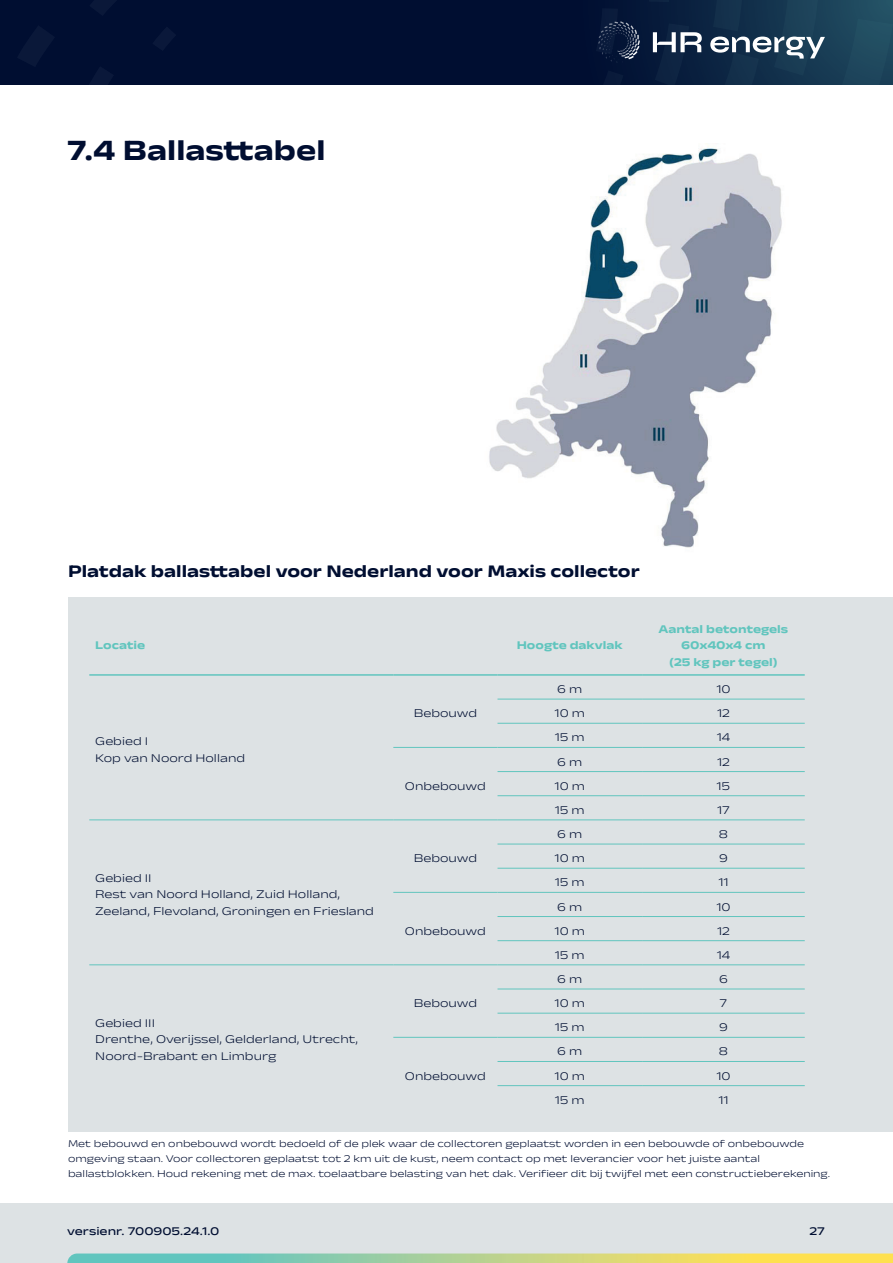
<style>
.page{position:relative;width:893px;height:1263px;background:#fff}
.page>*{position:absolute;margin:0;border:0;box-sizing:border-box;transform-origin:0 0}
.Titel_middel_-_Bold_20pt_blauw{font:700 30px "Anek Devanagari Expanded";color:#000e31}
.Titel_-_Bold_12pt_blauw{font:700 18px "Anek Devanagari Expanded";color:#000e31}
.Alinea_-_Light_8pt_blauw{font:300 12px/16.5px "Anek Devanagari Expanded";color:#000e31}
.Subtitel_-_Bold_8pt_turqoise{font:700 12px "Anek Devanagari Expanded";color:#61c5be}
.t1{font:500 12px "Anek Devanagari Expanded";color:#000e31}
.Extra_informatie_-_Light_7pt_blauw{font:300 10.5px/15px "Anek Devanagari Expanded";color:#000e31}
</style>
<div class="page">
<div style="left:0;top:1203px;width:893px;height:60px;background:#dde2e4"></div>
<svg style="left:67px;top:1253px;width:826px;height:10px"></svg>
<div style="left:0;top:0;width:893px;height:85px;background:#000e31"></div>
<svg style="left:604px;top:71px;width:19px;height:14px"></svg>
<svg style="left:647px;top:0;width:246px;height:85px"></svg>
<svg style="left:596px;top:9px;width:44px;height:54px"></svg>
<div style="left:68px;top:597px;width:825px;height:534px;background:#dde2e4"></div>
<hr style="left:497px;top:699px;width:145px;height:1px;background:#61c5be">
<hr style="left:642px;top:699px;width:163px;height:1px;background:#61c5be">
<hr style="left:497px;top:723px;width:145px;height:1px;background:#61c5be">
<hr style="left:642px;top:723px;width:163px;height:1px;background:#61c5be">
<hr style="left:393px;top:747px;width:104px;height:1px;background:#61c5be">
<hr style="left:497px;top:747px;width:145px;height:1px;background:#61c5be">
<hr style="left:642px;top:747px;width:163px;height:1px;background:#61c5be">
<hr style="left:497px;top:771px;width:145px;height:1px;background:#61c5be">
<hr style="left:642px;top:771px;width:163px;height:1px;background:#61c5be">
<hr style="left:497px;top:795px;width:145px;height:1px;background:#61c5be">
<hr style="left:642px;top:795px;width:163px;height:1px;background:#61c5be">
<hr style="left:89px;top:820px;width:304px;height:1px;background:#61c5be">
<hr style="left:393px;top:820px;width:104px;height:1px;background:#61c5be">
<hr style="left:497px;top:820px;width:145px;height:1px;background:#61c5be">
<hr style="left:642px;top:820px;width:163px;height:1px;background:#61c5be">
<hr style="left:497px;top:844px;width:145px;height:1px;background:#61c5be">
<hr style="left:642px;top:844px;width:163px;height:1px;background:#61c5be">
<hr style="left:497px;top:868px;width:145px;height:1px;background:#61c5be">
<hr style="left:642px;top:868px;width:163px;height:1px;background:#61c5be">
<hr style="left:393px;top:892px;width:104px;height:1px;background:#61c5be">
<hr style="left:497px;top:892px;width:145px;height:1px;background:#61c5be">
<hr style="left:642px;top:892px;width:163px;height:1px;background:#61c5be">
<hr style="left:497px;top:916px;width:145px;height:1px;background:#61c5be">
<hr style="left:642px;top:916px;width:163px;height:1px;background:#61c5be">
<hr style="left:497px;top:940px;width:145px;height:1px;background:#61c5be">
<hr style="left:642px;top:940px;width:163px;height:1px;background:#61c5be">
<hr style="left:89px;top:964px;width:304px;height:1px;background:#61c5be">
<hr style="left:393px;top:964px;width:104px;height:1px;background:#61c5be">
<hr style="left:497px;top:964px;width:145px;height:1px;background:#61c5be">
<hr style="left:642px;top:964px;width:163px;height:1px;background:#61c5be">
<hr style="left:497px;top:989px;width:145px;height:1px;background:#61c5be">
<hr style="left:642px;top:989px;width:163px;height:1px;background:#61c5be">
<hr style="left:497px;top:1013px;width:145px;height:1px;background:#61c5be">
<hr style="left:642px;top:1013px;width:163px;height:1px;background:#61c5be">
<hr style="left:393px;top:1037px;width:104px;height:1px;background:#61c5be">
<hr style="left:497px;top:1037px;width:145px;height:1px;background:#61c5be">
<hr style="left:642px;top:1037px;width:163px;height:1px;background:#61c5be">
<hr style="left:497px;top:1061px;width:145px;height:1px;background:#61c5be">
<hr style="left:642px;top:1061px;width:163px;height:1px;background:#61c5be">
<hr style="left:89px;top:674px;width:304px;height:2px;background:#61c5be">
<hr style="left:393px;top:674px;width:104px;height:2px;background:#61c5be">
<hr style="left:497px;top:674px;width:145px;height:2px;background:#61c5be">
<hr style="left:642px;top:674px;width:163px;height:2px;background:#61c5be">
<hr style="left:497px;top:1085px;width:145px;height:1px;background:#61c5be">
<hr style="left:642px;top:1085px;width:163px;height:1px;background:#61c5be">
<img style="left:489px;top:145px;width:293px;height:403px">
<p class="Titel_middel_-_Bold_20pt_blauw" style="left:67px;top:133px;width:260px">7.4 Ballasttabel</p>
<p class="Titel_-_Bold_12pt_blauw" style="left:68px;top:560px;width:573px">Platdak ballasttabel voor Nederland voor Maxis collector</p>
<p class="Subtitel_-_Bold_8pt_turqoise" style="left:95px;top:638px;width:51px">Locatie</p>
<p class="Subtitel_-_Bold_8pt_turqoise" style="left:517px;top:638px;width:108px">Hoogte dakvlak</p>
<p class="Subtitel_-_Bold_8pt_turqoise" style="left:659px;top:622px;width:131px">Aantal betontegels</p>
<p class="Subtitel_-_Bold_8pt_turqoise" style="left:681px;top:638px;width:86px">60x40x4 cm</p>
<p class="Subtitel_-_Bold_8pt_turqoise" style="left:669px;top:655px;width:110px">(25 kg per tegel)</p>
<p class="Alinea_-_Light_8pt_blauw" style="left:95px;top:733px;width:54px">Gebied I</p>
<p class="Alinea_-_Light_8pt_blauw" style="left:95px;top:749px;width:151px">Kop van Noord Holland</p>
<p class="Alinea_-_Light_8pt_blauw" style="left:95px;top:869px;width:58px">Gebied II</p>
<p class="Alinea_-_Light_8pt_blauw" style="left:95px;top:886px;width:280px">Rest van Noord Holland, Zuid Holland,<br>Zeeland, Flevoland, Groningen en Friesland</p>
<p class="Alinea_-_Light_8pt_blauw" style="left:95px;top:1014px;width:61px">Gebied III</p>
<p class="Alinea_-_Light_8pt_blauw" style="left:95px;top:1031px;width:264px">Drenthe, Overijssel, Gelderland, Utrecht,<br>Noord-Brabant en Limburg</p>
<p class="Alinea_-_Light_8pt_blauw" style="left:414px;top:705px;width:65px">Bebouwd</p>
<p class="Alinea_-_Light_8pt_blauw" style="left:405px;top:777px;width:82px">Onbebouwd</p>
<p class="Alinea_-_Light_8pt_blauw" style="left:414px;top:850px;width:65px">Bebouwd</p>
<p class="Alinea_-_Light_8pt_blauw" style="left:405px;top:922px;width:82px">Onbebouwd</p>
<p class="Alinea_-_Light_8pt_blauw" style="left:414px;top:995px;width:65px">Bebouwd</p>
<p class="Alinea_-_Light_8pt_blauw" style="left:405px;top:1067px;width:82px">Onbebouwd</p>
<p class="Alinea_-_Light_8pt_blauw" style="left:557px;top:681px;width:26px">6 m</p>
<p class="Alinea_-_Light_8pt_blauw" style="left:716px;top:681px;width:16px">10</p>
<p class="Alinea_-_Light_8pt_blauw" style="left:555px;top:705px;width:32px">10 m</p>
<p class="Alinea_-_Light_8pt_blauw" style="left:717px;top:705px;width:14px">12</p>
<p class="Alinea_-_Light_8pt_blauw" style="left:555px;top:729px;width:31px">15 m</p>
<p class="Alinea_-_Light_8pt_blauw" style="left:717px;top:729px;width:15px">14</p>
<p class="Alinea_-_Light_8pt_blauw" style="left:557px;top:753px;width:26px">6 m</p>
<p class="Alinea_-_Light_8pt_blauw" style="left:717px;top:753px;width:14px">12</p>
<p class="Alinea_-_Light_8pt_blauw" style="left:555px;top:777px;width:32px">10 m</p>
<p class="Alinea_-_Light_8pt_blauw" style="left:717px;top:777px;width:15px">15</p>
<p class="Alinea_-_Light_8pt_blauw" style="left:555px;top:801px;width:31px">15 m</p>
<p class="Alinea_-_Light_8pt_blauw" style="left:717px;top:801px;width:14px">17</p>
<p class="Alinea_-_Light_8pt_blauw" style="left:557px;top:826px;width:26px">6 m</p>
<p class="Alinea_-_Light_8pt_blauw" style="left:719px;top:826px;width:11px">8</p>
<p class="Alinea_-_Light_8pt_blauw" style="left:555px;top:850px;width:32px">10 m</p>
<p class="Alinea_-_Light_8pt_blauw" style="left:719px;top:850px;width:10px">9</p>
<p class="Alinea_-_Light_8pt_blauw" style="left:555px;top:874px;width:31px">15 m</p>
<p class="Alinea_-_Light_8pt_blauw" style="left:718px;top:874px;width:12px">11</p>
<p class="Alinea_-_Light_8pt_blauw" style="left:557px;top:898px;width:26px">6 m</p>
<p class="Alinea_-_Light_8pt_blauw" style="left:716px;top:898px;width:16px">10</p>
<p class="Alinea_-_Light_8pt_blauw" style="left:555px;top:922px;width:32px">10 m</p>
<p class="Alinea_-_Light_8pt_blauw" style="left:717px;top:922px;width:14px">12</p>
<p class="Alinea_-_Light_8pt_blauw" style="left:555px;top:946px;width:31px">15 m</p>
<p class="Alinea_-_Light_8pt_blauw" style="left:717px;top:946px;width:15px">14</p>
<p class="Alinea_-_Light_8pt_blauw" style="left:557px;top:970px;width:26px">6 m</p>
<p class="Alinea_-_Light_8pt_blauw" style="left:719px;top:970px;width:10px">6</p>
<p class="Alinea_-_Light_8pt_blauw" style="left:555px;top:995px;width:32px">10 m</p>
<p class="Alinea_-_Light_8pt_blauw" style="left:720px;top:995px;width:9px">7</p>
<p class="Alinea_-_Light_8pt_blauw" style="left:555px;top:1019px;width:31px">15 m</p>
<p class="Alinea_-_Light_8pt_blauw" style="left:719px;top:1019px;width:10px">9</p>
<p class="Alinea_-_Light_8pt_blauw" style="left:557px;top:1043px;width:26px">6 m</p>
<p class="Alinea_-_Light_8pt_blauw" style="left:719px;top:1043px;width:11px">8</p>
<p class="Alinea_-_Light_8pt_blauw" style="left:555px;top:1067px;width:32px">10 m</p>
<p class="Alinea_-_Light_8pt_blauw" style="left:716px;top:1067px;width:16px">10</p>
<p class="Alinea_-_Light_8pt_blauw" style="left:555px;top:1091px;width:31px">15 m</p>
<p class="Alinea_-_Light_8pt_blauw" style="left:718px;top:1091px;width:12px">11</p>
<p class="Extra_informatie_-_Light_7pt_blauw" style="left:68px;top:1136px;width:764px">Met bebouwd en onbebouwd wordt bedoeld of de plek waar de collectoren geplaatst worden in een bebouwde of onbebouwde omgeving staan. Voor collectoren geplaatst tot 2 km uit de kust, neem contact op met leverancier voor het juiste aantal ballastblokken. Houd rekening met de max. toelaatbare belasting van het dak. Verifieer dit bij twijfel met een constructieberekening.</p>
<p class="t1" style="left:67px;top:1224px;width:154px">versienr. 700905.24.1.0</p>
<p class="t1" style="left:810px;top:1224px;width:17px">27</p>
</div>
